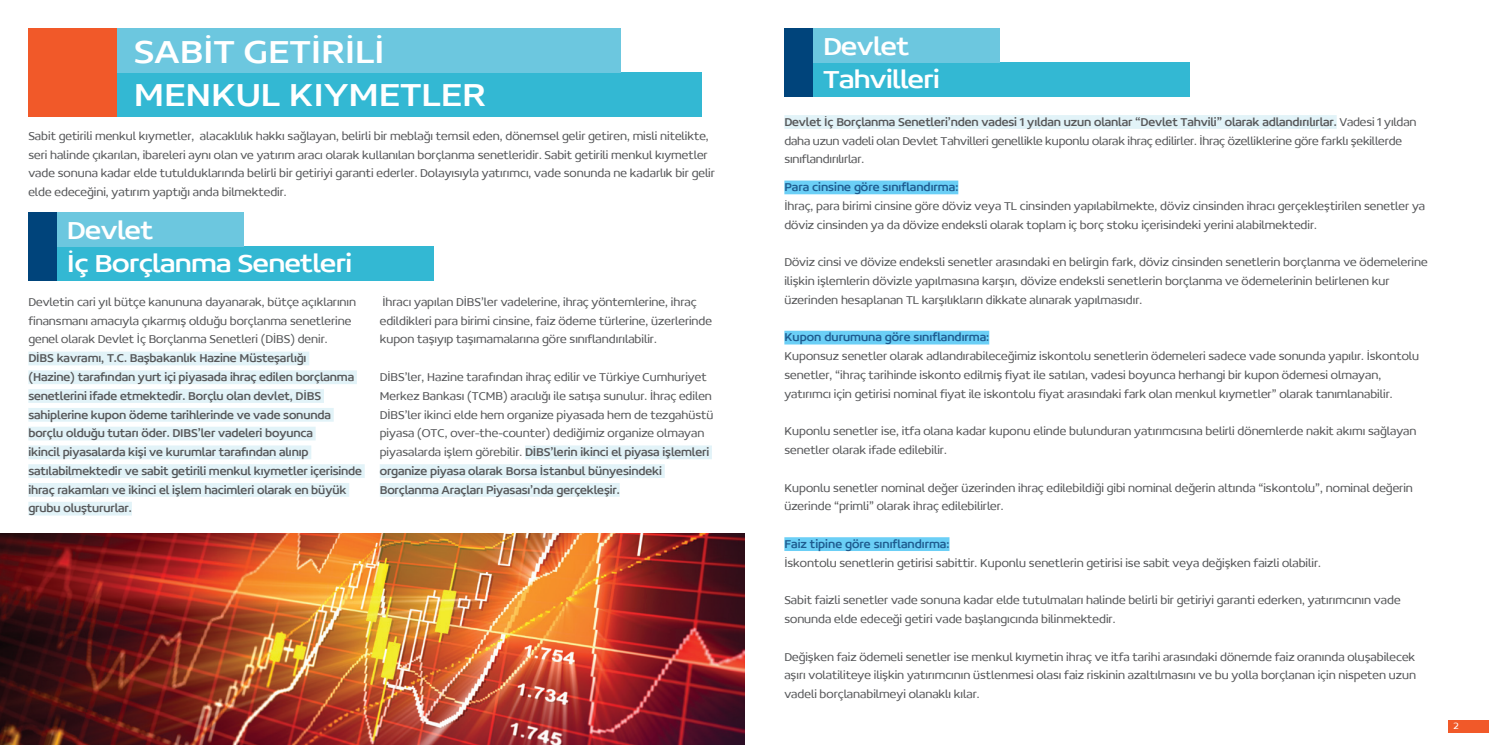
<style>
.page{position:relative;width:1489px;height:745px;background:#fff}
.page>*{position:absolute;margin:0;border:0;box-sizing:border-box;transform-origin:0 0}
.t1{font:35px/42.5px "Concord";letter-spacing:-.005em;color:#fff;scale:1.09 1}
.t2{font:27px/32.9px "Concord";letter-spacing:-.02em;color:#fff;scale:1.09 1}
.t3{font:300 12.5px/18.8px "Concord";color:#57585a}
.t4{font:12.5px/18.8px "Concord";letter-spacing:-.01em;color:#57585a}
.t5{font:12.5px "Concord";color:#1e5b8f}
.t6{font:300 10px "Concord";color:#fff}
.s1{font-weight:400}
</style>
<div class="page">
<div style="left:1447px;top:719px;width:41px;height:12px;background:#f15929"></div>
<div style="left:812px;top:63px;width:377px;height:34px;background:#33b8d3"></div>
<div style="left:812px;top:28px;width:187px;height:35px;background:#6cc7df"></div>
<div style="left:784px;top:115px;width:552px;height:14px;background:#e2f3f8"></div>
<div style="left:784px;top:180px;width:174px;height:14px;background:#6bcff6"></div>
<div style="left:784px;top:330px;width:205px;height:14px;background:#6bcff6"></div>
<div style="left:784px;top:537px;width:165px;height:13px;background:#6bcff6"></div>
<div style="left:28px;top:351px;width:281px;height:14px;background:#e2f3f8"></div>
<div style="left:28px;top:370px;width:329px;height:14px;background:#e2f3f8"></div>
<div style="left:28px;top:389px;width:296px;height:13px;background:#e2f3f8"></div>
<div style="left:28px;top:407px;width:306px;height:14px;background:#e2f3f8"></div>
<div style="left:28px;top:426px;width:287px;height:14px;background:#e2f3f8"></div>
<div style="left:28px;top:445px;width:283px;height:14px;background:#e2f3f8"></div>
<div style="left:28px;top:464px;width:337px;height:13px;background:#e2f3f8"></div>
<div style="left:28px;top:482px;width:321px;height:14px;background:#e2f3f8"></div>
<div style="left:28px;top:501px;width:104px;height:14px;background:#e2f3f8"></div>
<div style="left:525px;top:445px;width:187px;height:14px;background:#e2f3f8"></div>
<div style="left:380px;top:464px;width:284px;height:13px;background:#e2f3f8"></div>
<div style="left:380px;top:482px;width:239px;height:14px;background:#e2f3f8"></div>
<div style="left:117px;top:73px;width:585px;height:44px;background:#33b8d3"></div>
<div style="left:117px;top:28px;width:503px;height:45px;background:#6cc7df"></div>
<div style="left:28px;top:28px;width:89px;height:89px;background:#f15929"></div>
<div style="left:57px;top:246px;width:376px;height:35px;background:#33b8d3"></div>
<div style="left:57px;top:212px;width:186px;height:34px;background:#6cc7df"></div>
<div style="left:28px;top:212px;width:29px;height:69px;background:#00447b"></div>
<div style="left:784px;top:28px;width:28px;height:69px;background:#00447b"></div>
<img style="left:0;top:533px;width:744px;height:211px">
<h1 class="t1" style="left:134px;top:30px;width:324px">SABİT GETİRİLİ<br>MENKUL KIYMETLER</h1>
<p class="t3" style="left:28px;top:126px;width:688px">Sabit getirili menkul kıymetler, alacaklılık hakkı sağlayan, belirli bir meblağı temsil eden, dönemsel gelir getiren, misli nitelikte, seri halinde çıkarılan, ibareleri aynı olan ve yatırım aracı olarak kullanılan borçlanma senetleridir. Sabit getirili menkul kıymetler vade sonuna kadar elde tutulduklarında belirli bir getiriyi garanti ederler. Dolayısıyla yatırımcı, vade sonunda ne kadarlık bir gelir elde edeceğini, yatırım yaptığı anda bilmektedir.</p>
<h2 class="t2" style="left:67px;top:213px;width:263px">Devlet<br>İç Borçlanma Senetleri</h2>
<p class="t3" style="left:28px;top:292px;width:329px">Devletin cari yıl bütçe kanununa dayanarak, bütçe açıklarının finansmanı amacıyla çıkarmış olduğu borçlanma senetlerine genel olarak Devlet İç Borçlanma Senetleri (DİBS) denir.</p>
<p class="t4" style="left:28px;top:348px;width:335px">DİBS kavramı, T.C. Başbakanlık Hazine Müsteşarlığı<br>(Hazine) tarafından yurt içi piyasada ihraç edilen borçlanma senetlerini ifade etmektedir. Borçlu olan devlet, DİBS sahiplerine kupon ödeme tarihlerinde ve vade sonunda borçlu olduğu tutarı öder. DIBS’ler vadeleri boyunca<br>ikincil piyasalarda kişi ve kurumlar tarafından alınıp satılabilmektedir ve sabit getirili menkul kıymetler içerisinde ihraç rakamları ve ikinci el işlem hacimleri olarak en büyük grubu oluştururlar.</p>
<p class="t3" style="left:380px;top:292px;width:334px">İhracı yapılan DİBS’ler vadelerine, ihraç yöntemlerine, ihraç edildikleri para birimi cinsine, faiz ödeme türlerine, üzerlerinde kupon taşıyıp taşımamalarına göre sınıflandırılabilir.</p>
<p class="t3" style="left:380px;top:367px;width:335px">DİBS’ler, Hazine tarafından ihraç edilir ve Türkiye Cumhuriyet Merkez Bankası (TCMB) aracılığı ile satışa sunulur. İhraç edilen DİBS’ler ikinci elde hem organize piyasada hem de tezgahüstü piyasa (OTC, over-the-counter) dediğimiz organize olmayan piyasalarda işlem görebilir. <span class="s1">DİBS’lerin ikinci el piyasa işlemleri organize piyasa olarak Borsa İstanbul bünyesindeki Borçlanma Araçları Piyasası’nda gerçekleşir.</span></p>
<h2 class="t2" style="left:823px;top:30px;width:109px">Devlet<br>Tahvilleri</h2>
<p class="t3" style="left:784px;top:112px;width:633px"><span class="s1">Devlet İç Borçlanma Senetleri’nden vadesi 1 yıldan uzun olanlar “Devlet Tahvili” olarak adlandırılırlar.</span> Vadesi 1 yıldan daha uzun vadeli olan Devlet Tahvilleri genellikle kuponlu olarak ihraç edilirler. İhraç özelliklerine göre farklı şekillerde sınıflandırılırlar.</p>
<p class="t5" style="left:784px;top:179px;width:175px">Para cinsine göre sınıflandırma:</p>
<p class="t3" style="left:784px;top:196px;width:642px">İhraç, para birimi cinsine göre döviz veya TL cinsinden yapılabilmekte, döviz cinsinden ihracı gerçekleştirilen senetler ya döviz cinsinden ya da dövize endeksli olarak toplam iç borç stoku içerisindeki yerini alabilmektedir.</p>
<p class="t3" style="left:784px;top:252px;width:644px">Döviz cinsi ve dövize endeksli senetler arasındaki en belirgin fark, döviz cinsinden senetlerin borçlanma ve ödemelerine ilişkin işlemlerin dövizle yapılmasına karşın, dövize endeksli senetlerin borçlanma ve ödemelerinin belirlenen kur üzerinden hesaplanan TL karşılıkların dikkate alınarak yapılmasıdır.</p>
<p class="t5" style="left:784px;top:329px;width:206px">Kupon durumuna göre sınıflandırma:</p>
<p class="t3" style="left:784px;top:346px;width:636px">Kuponsuz senetler olarak adlandırabileceğimiz iskontolu senetlerin ödemeleri sadece vade sonunda yapılır. İskontolu senetler, “ihraç tarihinde iskonto edilmiş fiyat ile satılan, vadesi boyunca herhangi bir kupon ödemesi olmayan, yatırımcı için getirisi nominal fiyat ile iskontolu fiyat arasındaki fark olan menkul kıymetler” olarak tanımlanabilir.</p>
<p class="t3" style="left:784px;top:421px;width:633px">Kuponlu senetler ise, itfa olana kadar kuponu elinde bulunduran yatırımcısına belirli dönemlerde nakit akımı sağlayan senetler olarak ifade edilebilir.</p>
<p class="t3" style="left:784px;top:477px;width:630px">Kuponlu senetler nominal değer üzerinden ihraç edilebildiği gibi nominal değerin altında “iskontolu”, nominal değerin üzerinde “primli” olarak ihraç edilebilirler.</p>
<p class="t5" style="left:784px;top:536px;width:167px">Faiz tipine göre sınıflandırma:</p>
<p class="t3" style="left:784px;top:552px;width:538px">İskontolu senetlerin getirisi sabittir. Kuponlu senetlerin getirisi ise sabit veya değişken faizli olabilir.</p>
<p class="t3" style="left:784px;top:590px;width:617px">Sabit faizli senetler vade sonuna kadar elde tutulmaları halinde belirli bir getiriyi garanti ederken, yatırımcının vade sonunda elde edeceği getiri vade başlangıcında bilinmektedir.</p>
<p class="t3" style="left:784px;top:646px;width:633px;text-align:justify">Değişken faiz ödemeli senetler ise menkul kıymetin ihraç ve itfa tarihi arasındaki dönemde faiz oranında oluşabilecek aşırı volatiliteye ilişkin yatırımcının üstlenmesi olası faiz riskinin azaltılmasını ve bu yolla borçlanan için nispeten uzun vadeli borçlanabilmeyi olanaklı kılar.</p>
<p class="t6" style="left:1453px;top:719px;width:7px">2</p>
</div>
